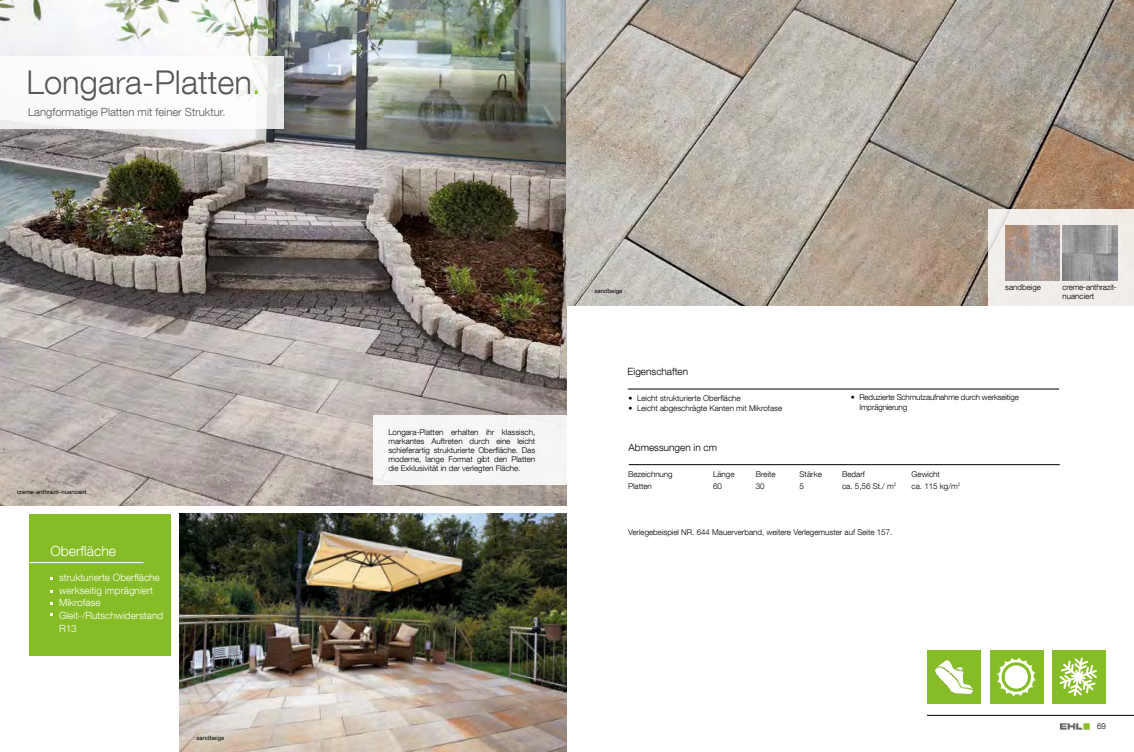
<style>
.page{position:relative;width:1134px;height:752px;background:#fff}
.page>*{position:absolute;margin:0;border:0;box-sizing:border-box;transform-origin:0 0}
.t1{font:300 32.7px "Helvetica Neue LT Com";color:#595857}
.t2{font:300 14px "Helvetica Neue LT Com";color:#fff}
.t3{font:300 11.2px "Helvetica Neue LT Com";color:#595857}
.t4{font:300 10px/12.6px "Helvetica Neue LT Com";color:#fff}
.t5{font:300 10px "Helvetica Neue LT Com";color:#000}
.t6{font:300 8px/9px "Helvetica Neue LT Com";color:#000;text-align:justify}
.t7{font:300 8px/10px "Helvetica Neue LT Com";letter-spacing:-.02em;color:#000}
.t8{font:6px "Helvetica Neue LT Com";color:#000}
.s1{color:#86bc25}
</style>
<div class="page">
<img style="left:1059px;top:723px;width:31px;height:6px">
<img style="left:0;top:0;width:567px;height:505px">
<img style="left:180px;top:513px;width:387px;height:238px">
<div style="left:0;top:56px;width:284px;height:72px;background:#fff"></div>
<div style="left:29px;top:513px;width:141px;height:142px;background:#86bc25"></div>
<hr style="left:29px;top:562px;width:114px;height:1px;background:#fff">
<img style="left:567px;top:0;width:567px;height:305px">
<hr style="left:628px;top:388px;width:431px;height:1px;background:#000">
<hr style="left:629px;top:464px;width:431px;height:1px;background:#000">
<div style="left:988px;top:209px;width:146px;height:114px;background:linear-gradient(to bottom,#ede8e4,#f8f6f5)"></div>
<img style="left:1005px;top:225px;width:55px;height:55px">
<img style="left:1062px;top:225px;width:55px;height:55px">
<div style="left:373px;top:414px;width:205px;height:70px;background:#f7f6f5"></div>
<img style="left:927px;top:650px;width:54px;height:54px">
<div style="left:990px;top:650px;width:53px;height:53px;background:#86bc25"></div>
<svg style="left:996px;top:657px;width:40px;height:40px"></svg>
<svg style="left:1001px;top:662px;width:30px;height:29px"></svg>
<div style="left:1005px;top:665px;width:23px;height:23px;background:#fff;border-radius:50%"></div>
<div style="left:1052px;top:650px;width:54px;height:53px;background:#86bc25"></div>
<svg style="left:1059px;top:657px;width:38px;height:39px"></svg>
<hr style="left:927px;top:714px;width:207px;height:1px;background:#000">
<h1 class="t1" style="left:27px;top:63px;width:236px">Longara-Platten<span class="s1">.</span></h1>
<h3 class="t3" style="left:28px;top:105px;width:199px">Langformatige Platten mit feiner Struktur.</h3>
<p class="t8" style="left:17px;top:488px;width:71px">creme-anthrazit-nuanciert</p>
<h2 class="t2" style="left:51px;top:542px;width:67px">Oberfläche</h2>
<p class="t4" style="left:59px;top:571px;width:106px">strukturierte Oberfläche werkseitig imprägniert<br>Mikrofase<br>Gleit-/Rutschwiderstand<br>R13</p>
<p class="t8" style="left:197px;top:734px;width:29px">sandbeige</p>
<p class="t6" style="left:388px;top:427px;width:148px">Longara-Platten erhalten ihr klassisch, markantes Auftreten durch eine leicht schieferartig strukturierte Oberfläche. Das moderne, lange Format gibt den Platten die Exklusivität in der verlegten Fläche.</p>
<p class="t8" style="left:595px;top:287px;width:29px">sandbeige</p>
<p class="t5" style="left:628px;top:365px;width:62px">Eigenschaften</p>
<p class="t6" style="left:1005px;top:282px;width:37px">sandbeige</p>
<p class="t7" style="left:1062px;top:282px;width:56px;line-height:9.6px">creme-anthrazit&shy;nuanciert</p>
<p class="t6" style="left:629px;top:393px;width:114px">• Leicht strukturierte Oberfläche</p>
<p class="t6" style="left:629px;top:403px;width:155px">• Leicht abgeschrägte Kanten mit Mikrofase</p>
<p class="t7" style="left:859px;top:392px;width:161px;text-indent:-9px">• Reduzierte Schmutzaufnahme durch werkseitige<br>Imprägnierung</p>
<p class="t5" style="left:629px;top:441px;width:90px">Abmessungen in cm</p>
<p class="t6" style="left:628px;top:469px;width:46px">Bezeichnung</p>
<p class="t6" style="left:713px;top:469px;width:23px">Länge</p>
<p class="t6" style="left:756px;top:469px;width:22px">Breite</p>
<p class="t6" style="left:800px;top:469px;width:24px">Stärke</p>
<p class="t6" style="left:842px;top:469px;width:24px">Bedarf</p>
<p class="t6" style="left:911px;top:469px;width:30px">Gewicht</p>
<p class="t6" style="left:628px;top:481px;width:25px">Platten</p>
<p class="t6" style="left:713px;top:481px;width:10px">60</p>
<p class="t6" style="left:756px;top:481px;width:10px">30</p>
<p class="t6" style="left:800px;top:481px;width:6px">5</p>
<p class="t6" style="left:842px;top:481px;width:56px">ca. 5,56 St./ m<sup>2</sup></p>
<p class="t6" style="left:911px;top:481px;width:50px">ca. 115 kg/m<sup>2</sup></p>
<p class="t6" style="left:628px;top:527px;width:266px">Verlegebeispiel NR. 644 Mauerverband, weitere Verlegemuster auf Seite 157.</p>
<p class="t6" style="left:1097px;top:721px;width:10px">69</p>
</div>
